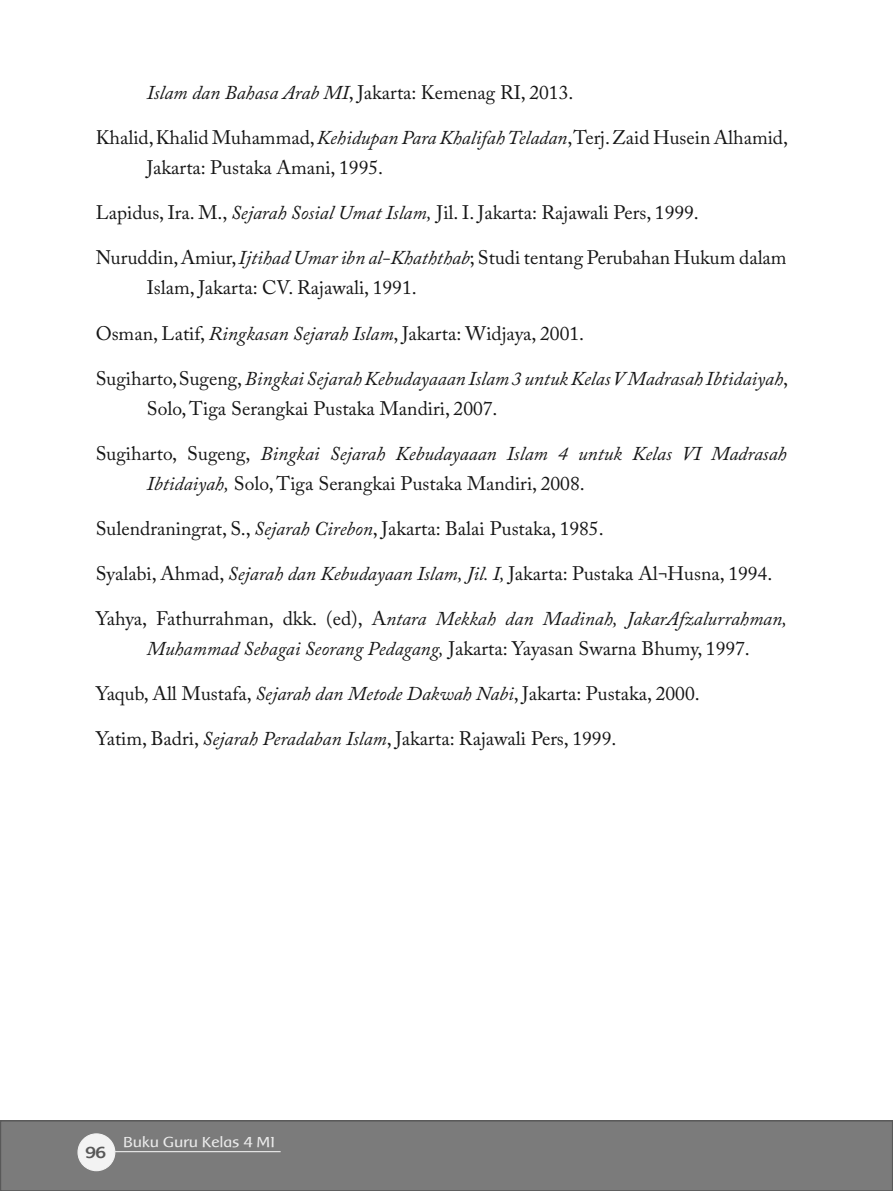
<style>
.page{position:relative;width:893px;height:1191px;background:#fff}
.page>*{position:absolute;margin:0;border:0;box-sizing:border-box;transform-origin:0 0}
.t1{font:19.5px/30px "Adobe Caslon Pro";color:#161616}
.t2{font:italic 19.5px/30px "Adobe Caslon Pro";color:#161616}
.t3{font:700 16.5px "Baar Metanoia";color:#585858}
.t4{font:15px "Baar Metanoia";color:#ececec}
.s1{font-style:italic}
.s2{font-style:normal}
</style>
<div class="page">
<div style="left:0;top:1120px;width:893px;height:71px;background:#7b7b7b"></div>
<div style="left:0;top:1120px;width:893px;height:71px;border:2px solid #585858"></div>
<div style="left:78px;top:1133px;width:37px;height:37px;background:#f3f3f3;border-radius:50%"></div>
<div style="left:77px;top:1133px;width:38px;height:38px;border:1px solid #f3f3f3;border-radius:50%"></div>
<hr style="left:115px;top:1151px;width:166px;height:1px;background:#ececec">
<p class="t1" style="left:147px;top:80px;width:428px"><span class="s1">Islam dan Bahasa Arab MI</span>, Jakarta: Kemenag RI, 2013.</p>
<p class="t1" style="left:147px;top:125px;width:643px;text-indent:-51px">Khalid, Khalid Muhammad, <span class="s1">Kehidupan Para Khalifah Teladan</span>, Terj. Zaid Husein Alhamid,<br>Jakarta: Pustaka Amani, 1995.</p>
<p class="t1" style="left:96px;top:200px;width:605px">Lapidus, Ira. M., <span class="s1">Sejarah Sosial Umat Islam,</span> Jil. I. Jakarta: Rajawali Pers, 1999.</p>
<p class="t1" style="left:147px;top:245px;width:641px;text-indent:-51px">Nuruddin, Amiur, <span class="s1">Ijtihad Umar ibn al-Khaththab</span>; Studi tentang Perubahan Hukum dalam<br>Islam, Jakarta: CV. Rajawali, 1991.</p>
<p class="t1" style="left:96px;top:320px;width:490px">Osman, Latif, <span class="s1">Ringkasan Sejarah Islam</span>, Jakarta: Widjaya, 2001.</p>
<p class="t2" style="left:147px;top:365px;width:643px;text-indent:-51px"><span class="s2">Sugiharto, Sugeng,</span> Bingkai Sejarah Kebudayaaan Islam 3 untuk Kelas V Madrasah Ibtidaiyah<span class="s2">,<br>Solo, Tiga Serangkai Pustaka Mandiri, 2007.</span></p>
<p class="t2" style="left:147px;top:440px;width:641px;text-indent:-51px"><span class="s2">Sugiharto, Sugeng,</span> Bingkai Sejarah Kebudayaaan Islam 4 untuk Kelas VI Madrasah<br>Ibtidaiyah, <span class="s2">Solo, Tiga Serangkai Pustaka Mandiri, 2008.</span></p>
<p class="t1" style="left:96px;top:515px;width:509px">Sulendraningrat, S., <span class="s1">Sejarah Cirebon</span>, Jakarta: Balai Pustaka, 1985.</p>
<p class="t1" style="left:96px;top:560px;width:678px">Syalabi, Ahmad, <span class="s1">Sejarah dan Kebudayaan Islam, Jil. I,</span> Jakarta: Pustaka Al¬Husna, 1994.</p>
<p class="t2" style="left:147px;top:605px;width:642px;text-indent:-51px"><span class="s2">Yahya, Fathurrahman, dkk. (ed), A</span>ntara Mekkah dan Madinah, JakarAfzalurrahman,<br>Muhammad Sebagai Seorang Pedagang, <span class="s2">Jakarta: Yayasan Swarna Bhumy, 1997.</span></p>
<p class="t1" style="left:96px;top:680px;width:605px">Yaqub, All Mustafa, <span class="s1">Sejarah dan Metode Dakwah Nabi</span>, Jakarta: Pustaka, 2000.</p>
<p class="t1" style="left:96px;top:725px;width:522px">Yatim, Badri, <span class="s1">Sejarah Peradaban Islam</span>, Jakarta: Rajawali Pers, 1999.</p>
<p class="t3" style="left:86px;top:1143px;width:22px">96</p>
<p class="t4" style="left:123px;top:1134px;width:153px">Buku Guru Kelas 4 MI</p>
</div>
